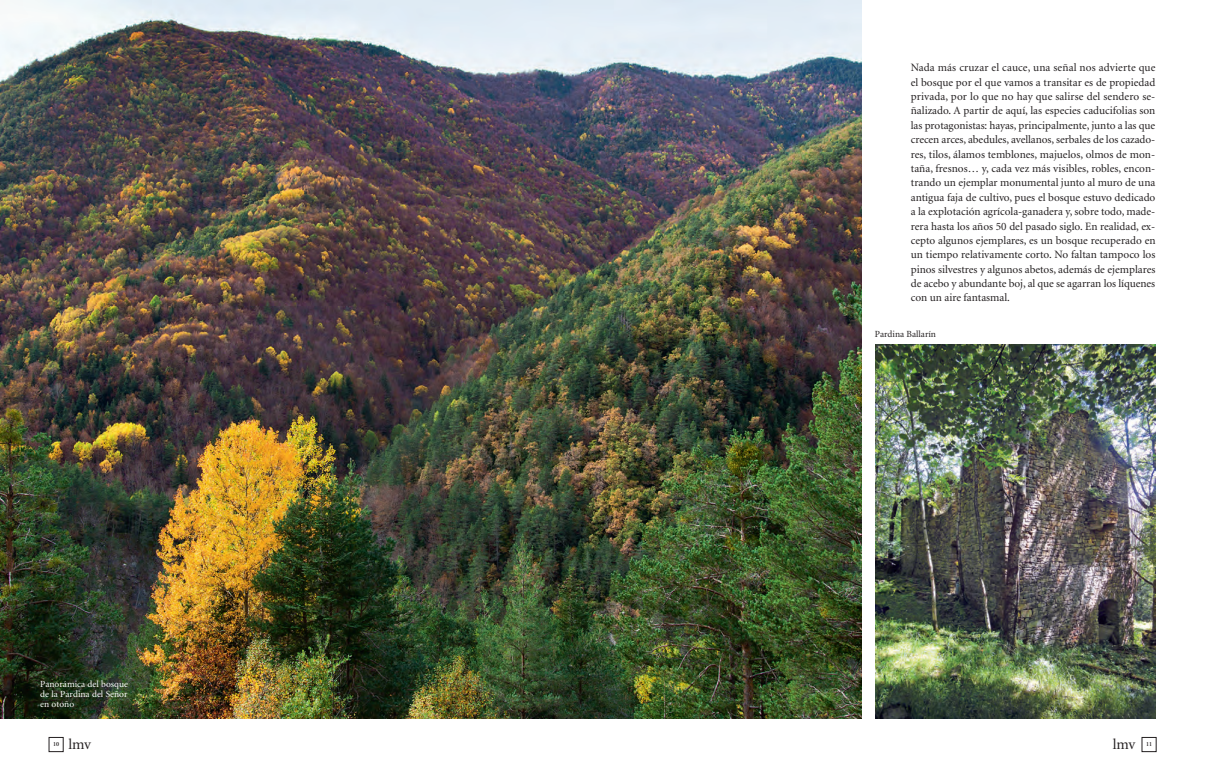
<style>
.page{position:relative;width:1205px;height:780px;background:#fff}
.page>*{position:absolute;margin:0;border:0;box-sizing:border-box;transform-origin:0 0}
.t1{font:15px "Minion";letter-spacing:-.01em;color:#231f20}
.t2{font:11.25px/14.4px "Minion";letter-spacing:-.005em;color:#231f20;text-align:justify}
.t3{font:9.38px/10px "Minion";color:#fff;text-align:justify}
.t4{font:9.38px "Minion";color:#231f20}
.t5{font:600 6.25px "Minion";color:#231f20}
</style>
<div class="page">
<img style="left:875px;top:344px;width:280px;height:374px">
<img style="left:0;top:0;width:861px;height:718px">
<p class="t2" style="left:911px;top:61px;width:246px">Nada más cruzar el cauce, una señal nos advierte que el bosque por el que vamos a transitar es de propiedad privada, por lo que no hay que salirse del sendero se&shy;ñalizado. A partir de aquí, las especies caducifolias son las protagonistas: hayas, principalmente, junto a las que crecen arces, abedules, avellanos, serbales de los cazado&shy;res, tilos, álamos temblones, majuelos, olmos de mon&shy;taña, fresnos… y, cada vez más visibles, robles, encon&shy;trando un ejemplar monumental junto al muro de una antigua faja de cultivo, pues el bosque estuvo dedicado a la explotación agrícola-ganadera y, sobre todo, made&shy;rera hasta los años 50 del pasado siglo. En realidad, ex&shy;cepto algunos ejemplares, es un bosque recuperado en un tiempo relativamente corto. No faltan tampoco los pinos silvestres y algunos abetos, además de ejemplares de acebo y abundante boj, al que se agarran los líquenes con un aire fantasmal.</p>
<p class="t3" style="left:40px;top:678px;width:89px">Panorámica del bosque de la Pardina del Señor en otoño</p>
<p class="t4" style="left:875px;top:329px;width:63px">Pardina Ballarín</p>
<p class="t5" style="left:53px;top:741px;width:8px">10</p>
<h1 class="t1" style="left:69px;top:736px;width:24px">lmv</h1>
<h1 class="t1" style="left:1113px;top:736px;width:24px">lmv</h1>
<p class="t5" style="left:1146px;top:741px;width:8px">11</p>
</div>
